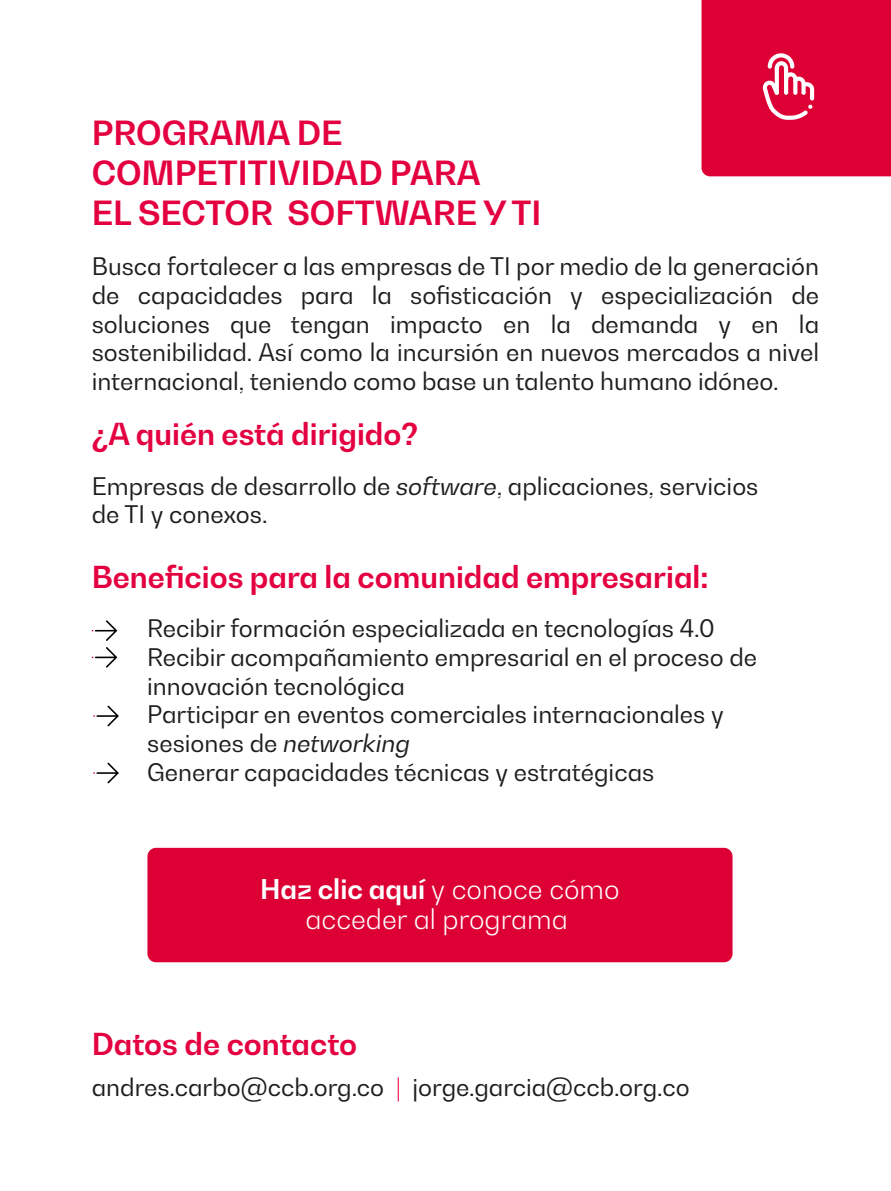
<style>
.page{position:relative;width:891px;height:1191px;background:#fff}
.page>*{position:absolute;margin:0;border:0;box-sizing:border-box;transform-origin:0 0}
.t1{font:700 33px/39.6px "Bw Gradual";color:#e40040}
.t2{font:700 30px "Bw Gradual";color:#e40040}
.t3{font:300 27px/30px "Bw Gradual";color:#fff;text-align:center}
.t4{font:24px/28.8px "Bw Gradual";color:#1d1d1b}
.s1{font-style:italic}
.s2{font-weight:700}
.s3{color:#e40040}
</style>
<div class="page">
<svg style="left:92px;top:620px;width:25px;height:21px"></svg>
<svg style="left:92px;top:647px;width:25px;height:20px"></svg>
<svg style="left:93px;top:762px;width:26px;height:21px"></svg>
<svg style="left:93px;top:705px;width:26px;height:21px"></svg>
<div style="left:147px;top:848px;width:585px;height:114px;background:#dd0034;border-radius:9px"></div>
<div style="left:701px;top:0;width:189px;height:176px;background:#dd0034"></div>
<h1 class="t1" style="left:92px;top:113px;width:451px">PROGRAMA DE<br>COMPETITIVIDAD PARA<br>EL SECTOR SOFTWARE Y TI</h1>
<p class="t4" style="left:92px;top:251px;width:728px;text-align:justify">Busca fortalecer a las empresas de TI por medio de la generación de capacidades para la sofisticación y especialización de soluciones que tengan impacto en la demanda y en la sostenibilidad. Así como la incursión en nuevos mercados a nivel internacional, teniendo como base un talento humano idóneo.</p>
<p class="t2" style="left:92px;top:414px;width:328px">¿A quién está dirigido?</p>
<p class="t4" style="left:92px;top:471px;width:667px">Empresas de desarrollo de <span class="s1">software</span>, aplicaciones, servicios de TI y conexos.</p>
<p class="t2" style="left:92px;top:557px;width:618px">Beneficios para la comunidad empresarial:</p>
<p class="t4" style="left:147px;top:613px;width:611px">Recibir formación especializada en tecnologías 4.0<br>Recibir acompañamiento empresarial en el proceso de innovación tecnológica<br>Participar en eventos comerciales internacionales y sesiones de <span class="s1">networking<br></span>Generar capacidades técnicas y estratégicas</p>
<p class="t3" style="left:260px;top:873px;width:361px"><span class="s2">Haz clic aquí</span> y conoce cómo acceder al programa</p>
<p class="t2" style="left:92px;top:1024px;width:267px">Datos de contacto</p>
<p class="t4" style="left:92px;top:1072px;width:599px">andres.carbo@ccb.org.co <span class="s3">|</span> jorge.garcia@ccb.org.co</p>
</div>
